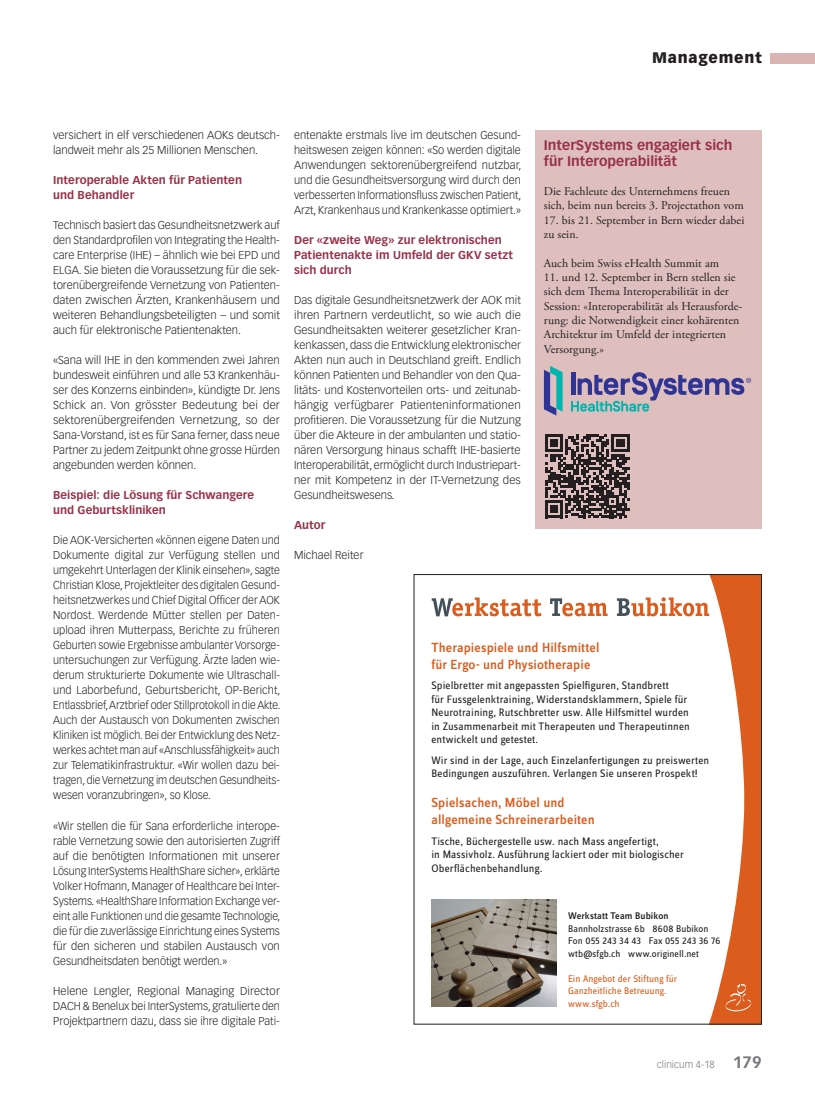
<style>
.page{position:relative;width:815px;height:1099px;background:#fff}
.page>*{position:absolute;margin:0;border:0;box-sizing:border-box;transform-origin:0 0}
.t1{font:900 15px "Vectora LT Std";letter-spacing:.05em;color:#231f20}
.t2{font:500 13.75px/16.5px "Zine Sans Dis";letter-spacing:.01em;color:#db5c1c}
.Kastentitel{font:700 13.75px/16.2px "Vectora LT Std";color:#983249}
.Kastentext{font:11.88px/14.4px "Adobe Garamond Pro";letter-spacing:.005em;color:#231f20}
.Lauftext{font:300 11.25px/15px "Vectora LT Std";color:#231f20;text-align:justify}
.Lauftext-2{font:300 11.25px/15px "Vectora LT Std";color:#231f20;scale:.96 1}
.t3{font:11.25px/13.5px "Zine Sans Dis";letter-spacing:.015em;color:#231f20}
.ZT_MM{font:700 11.25px/15px "Vectora LT Std";letter-spacing:.005em;color:#983249}
.t4{font:10px/12.5px "Zine Sans Dis";letter-spacing:.01em;color:#231f20}
.t5{font:10px/12.5px "Zine Sans Dis";letter-spacing:.01em;color:#db5c1c}
.t6{font:300 10px "Vectora LT Std";color:#76787b}
.s1{font-weight:500}
.s2{font-weight:700;font-size:16.25px}
</style>
<div class="page">
<div style="left:770px;top:53px;width:45px;height:10px;background:#d9b4b3"></div>
<div style="left:535px;top:130px;width:227px;height:399px;background:#debfbe"></div>
<svg style="left:545px;top:434px;width:84px;height:84px"></svg>
<svg style="left:544px;top:366px;width:19px;height:49px"></svg>
<svg style="left:571px;top:372px;width:180px;height:39px"></svg>
<img style="left:431px;top:899px;width:126px;height:107px">
<svg style="left:432px;top:597px;width:109px;height:19px"></svg>
<svg style="left:550px;top:598px;width:58px;height:18px"></svg>
<svg style="left:617px;top:574px;width:145px;height:450px"></svg>
<h1 class="t1" style="left:652px;top:49px;width:111px">Management</h1>
<p class="Lauftext" style="left:53px;top:128px;width:228px">versichert in elf verschiedenen AOKs deutsch&shy;landweit mehr als 25 Millionen Menschen.</p>
<p class="ZT_MM" style="left:53px;top:173px;width:190px">Interoperable Akten für Patienten und Behandler</p>
<p class="Lauftext" style="left:53px;top:218px;width:228px">Technisch basiert das Gesundheitsnetzwerk auf den Standardprofilen von Integrating the Health&shy;care Enterprise (IHE) – ähnlich wie bei EPD und ELGA. Sie bieten die Voraussetzung für die sek&shy;torenübergreifende Vernetzung von Patienten&shy;daten zwischen Ärzten, Krankenhäusern und weiteren Behandlungsbeteiligten – und somit auch für elektronische Patientenakten.</p>
<p class="Lauftext" style="left:53px;top:353px;width:228px">«Sana will IHE in den kommenden zwei Jahren bundesweit einführen und alle 53 Krankenhäu&shy;ser des Konzerns einbinden», kündigte Dr. Jens Schick an. Von grösster Bedeutung bei der sektorenübergreifenden Vernetzung, so der Sana-Vorstand, ist es für Sana ferner, dass neue Partner zu jedem Zeitpunkt ohne grosse Hürden angebunden werden können.</p>
<p class="ZT_MM" style="left:53px;top:488px;width:203px">Beispiel: die Lösung für Schwangere und Geburtskliniken</p>
<p class="Lauftext-2" style="left:53px;top:533px;width:238px">Die AOK-Versicherten «können eigene Daten und Dokumente digital zur Verfügung stellen und umgekehrt Unterlagen der Klinik einsehen», sagte Christian Klose, Projektleiter des digitalen Gesund&shy;heitsnetzwerkes und Chief Digital Officer der AOK Nordost. Werdende Mütter stellen per Daten&shy;upload ihren Mutterpass, Berichte zu früheren Geburten sowie Ergebnisse ambulanter Vorsorge&shy;untersuchungen zur Verfügung. Ärzte laden wie&shy;derum strukturierte Dokumente wie Ultraschall&shy;und Laborbefund, Geburtsbericht, OP-Bericht, Entlassbrief, Arztbrief oder Stillprotokoll in die Akte.<br>Auch der Austausch von Dokumenten zwischen Kliniken ist möglich. Bei der Entwicklung des Netz&shy;werkes achtet man auf «Anschlussfähigkeit» auch zur Telematikinfrastruktur. «Wir wollen dazu bei&shy;tragen, die Vernetzung im deutschen Gesundheits&shy;wesen voranzubringen», so Klose.</p>
<p class="Lauftext" style="left:53px;top:818px;width:229px">«Wir stellen die für Sana erforderliche interope&shy;rable Vernetzung sowie den autorisierten Zugriff auf die benötigten Informationen mit unserer Lösung InterSystems HealthShare sicher», erklärte Volker Hofmann, Manager of Healthcare bei Inter-Systems. «HealthShare Information Exchange ver&shy;eint alle Funktionen und die gesamte Technologie, die für die zuverlässige Einrichtung eines Systems für den sicheren und stabilen Austausch von Gesundheitsdaten benötigt werden.»</p>
<p class="Lauftext" style="left:53px;top:983px;width:228px">Helene Lengler, Regional Managing Director DACH &amp; Benelux bei InterSystems, gratulierte den Projektpartnern dazu, dass sie ihre digitale Pati-</p>
<p class="Lauftext" style="left:294px;top:128px;width:229px">entenakte erstmals live im deutschen Gesund&shy;heitswesen zeigen können: «So werden digitale Anwendungen sektorenübergreifend nutzbar, und die Gesundheitsversorgung wird durch den verbesserten Informationsfluss zwischen Patient, Arzt, Krankenhaus und Krankenkasse optimiert.»</p>
<p class="ZT_MM" style="left:294px;top:233px;width:221px">Der «zweite Weg» zur elektronischen<br>Patientenakte im Umfeld der GKV setzt sich durch</p>
<p class="Lauftext" style="left:294px;top:293px;width:228px">Das digitale Gesundheitsnetzwerk der AOK mit ihren Partnern verdeutlicht, so wie auch die Gesundheitsakten weiterer gesetzlicher Kran&shy;kenkassen, dass die Entwicklung elektronischer Akten nun auch in Deutschland greift. Endlich können Patienten und Behandler von den Qua&shy;litäts- und Kostenvorteilen orts- und zeitunab&shy;hängig verfügbarer Patienteninformationen profitieren. Die Voraussetzung für die Nutzung über die Akteure in der ambulanten und statio&shy;nären Versorgung hinaus schafft IHE-basierte Interoperabilität, ermöglicht durch Industriepart&shy;ner mit Kompetenz in der IT-Vernetzung des Gesundheitswesens.</p>
<p class="ZT_MM" style="left:294px;top:518px;width:33px">Autor</p>
<p class="Lauftext" style="left:294px;top:548px;width:71px">Michael Reiter</p>
<p class="Kastentitel" style="left:544px;top:137px;width:190px">InterSystems engagiert sich für Interoperabilität</p>
<p class="Kastentext" style="left:544px;top:184px;width:201px">Die Fachleute des Unternehmens freuen sich, beim nun bereits 3. Projectathon vom</p>
<p class="Kastentext" style="left:544px;top:213px;width:202px">17. bis 21. September in Bern wieder dabei zu sein.</p>
<p class="Kastentext" style="left:544px;top:256px;width:177px">Auch beim Swiss eHealth Summit am</p>
<p class="Kastentext" style="left:544px;top:270px;width:200px">11. und 12. September in Bern stellen sie sich dem Thema Interoperabilität in der Session: «Interoperabilität als Herausforde&shy;rung: die Notwendigkeit einer kohärenten Architektur im Umfeld der integrierten Versorgung.»</p>
<p class="t2" style="left:431px;top:640px;width:170px">Therapiespiele und Hilfsmittel für Ergo- und Physiotherapie</p>
<p class="t3" style="left:431px;top:679px;width:260px">Spielbretter mit angepassten Spielfiguren, Standbrett<br>für Fussgelenktraining, Widerstandsklammern, Spiele für Neurotraining, Rutschbretter usw. Alle Hilfsmittel wurden in Zusammenarbeit mit Therapeuten und Therapeutinnen entwickelt und getestet.</p>
<p class="t3" style="left:431px;top:754px;width:279px">Wir sind in der Lage, auch Einzelanfertigungen zu preiswerten<br>Bedingungen auszuführen. Verlangen Sie unseren Prospekt!</p>
<p class="t2" style="left:431px;top:795px;width:165px">Spielsachen, Möbel und allgemeine Schreinerarbeiten</p>
<p class="t3" style="left:431px;top:834px;width:254px">Tische, Büchergestelle usw. nach Mass angefertigt,<br>in Massivholz. Ausführung lackiert oder mit biologischer<br>Oberflächenbehandlung.</p>
<p class="t4" style="left:568px;top:910px;width:154px"><span class="s1">Werkstatt Team Bubikon<br></span>Bannholzstrasse 6b 8608 Bubikon<br>Fon 055 243 34 43 Fax 055 243 36 76 wtb@sfgb.ch www.originell.net</p>
<p class="t5" style="left:568px;top:972px;width:111px">Ein Angebot der Stiftung für<br>Ganzheitliche Betreuung. www.sfgb.ch</p>
<p class="t6" style="left:657px;top:1058px;width:106px">clinicum 4-18 <span class="s2">179</span></p>
</div>
